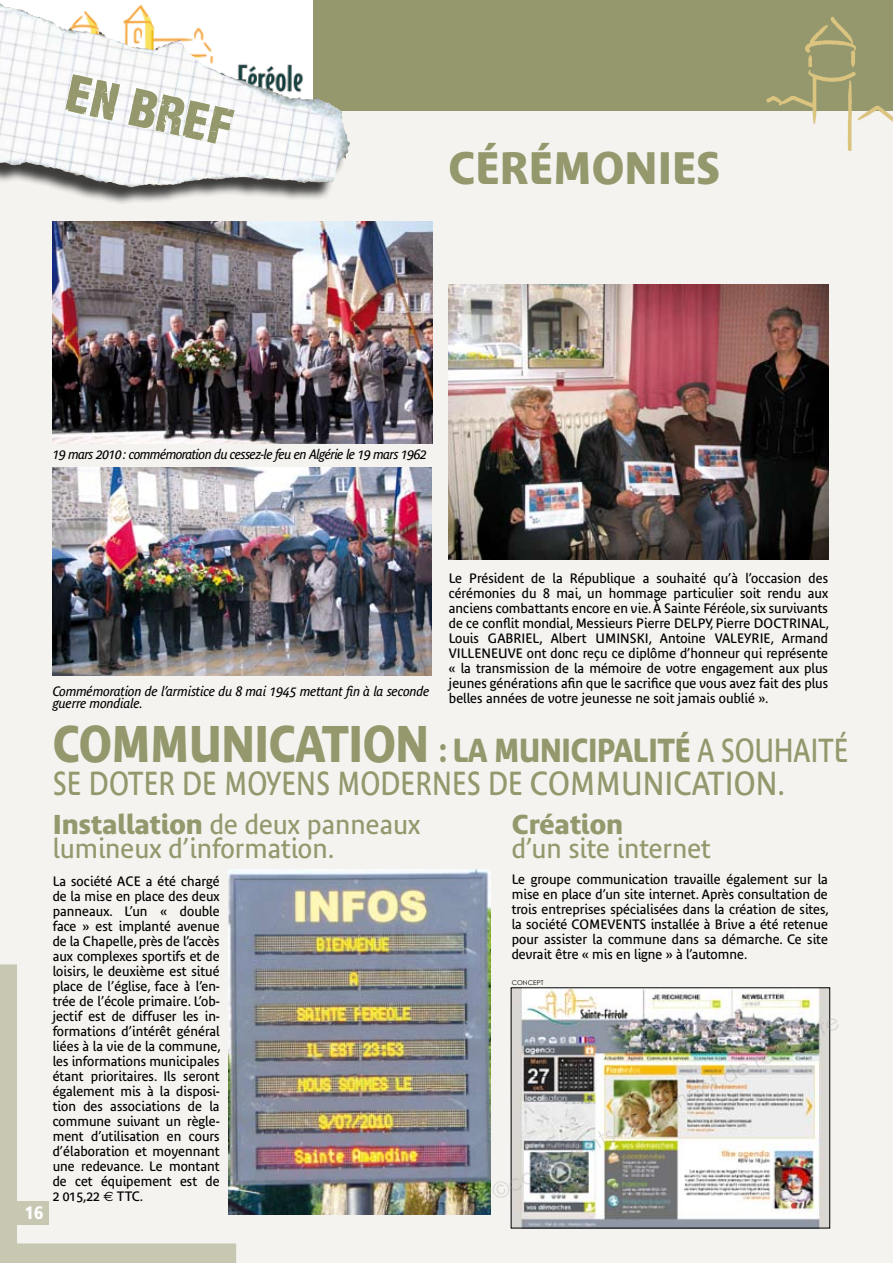
<style>
.page{position:relative;width:893px;height:1263px;background:#fff}
.page>*{position:absolute;margin:0;border:0;box-sizing:border-box;transform-origin:0 0}
.t1{font:49.65px "Daim Two";color:#94986c}
.t2{font:700 45px "Bienvenue";color:#94986c;scale:.95 1}
.t3{font:33px "Bienvenue";color:#94986c;scale:.85 1}
.t4{font:700 33px "Bienvenue";color:#94986c;scale:.85 1}
.t5{font:33px "Bienvenue";color:#94986c;scale:.93 1}
.t6{font:27px/24px "Bienvenue";color:#94986c}
.t7{font:700 27px "Bienvenue";color:#94986c}
.t8{font:900 condensed 18px "Frutiger";color:#fff}
.t9{font:13.5px/15px "Bienvenue";color:#000;text-align:justify}
.t10{font:italic 13.5px/12px "Bienvenue";color:#000}
.t11{font:italic 13.5px "Bienvenue";letter-spacing:-.02em;color:#000}
.t12{font:6.6px "Century Gothic";color:#000}
.s1{font-size:51px}
.s2{font-weight:700}
.s3{font-family:"Euro Sans"}
</style>
<div class="page">
<div style="left:0;top:105px;width:893px;height:1158px;background:#f4f3ef"></div>
<img style="left:228px;top:869px;width:262px;height:346px">
<img style="left:513px;top:989px;width:315px;height:237px">
<img style="left:493px;top:1018px;width:345px;height:180px">
<svg style="left:0;top:964px;width:236px;height:299px"></svg>
<div style="left:0;top:1202px;width:48px;height:23px;background:#c8c8b2"></div>
<div style="left:314px;top:0;width:579px;height:111px;background:#94986c"></div>
<img style="left:766px;top:16px;width:127px;height:135px">
<img style="left:52px;top:467px;width:380px;height:209px">
<div style="left:0;top:0;width:391px;height:291px;background:#000;opacity:.75"></div>
<img style="left:0;top:162px;width:63px;height:22px">
<svg style="left:63px;top:73px;width:180px;height:113px"></svg>
<img style="left:53px;top:221px;width:379px;height:222px">
<img style="left:449px;top:285px;width:379px;height:274px">
<h1 class="t1" style="left:74px;top:61px;width:171px;rotate:13deg">EN BREF</h1>
<h2 class="t2" style="left:448px;top:141px;width:287px">CÉRÉMONIES</h2>
<p class="t11" style="left:53px;top:447px;width:376px">19 mars 2010: commémoration du cessez-le feu en Algérie le 19 mars 1962</p>
<h3 class="t8" style="left:25px;top:1202px;width:20px">16</h3>
<p class="t10" style="left:53px;top:685px;width:378px">Commémoration de l’armistice du 8 mai 1945 mettant fin à la seconde guerre mondiale.</p>
<p class="t9" style="left:449px;top:571px;width:382px">Le Président de la République a souhaité qu’à l’occasion des cérémonies du 8 mai, un hommage particulier soit rendu aux anciens combattants encore en vie. À Sainte Féréole, six survivants de ce conflit mondial, Messieurs Pierre DELPY, Pierre DOCTRINAL, Louis GABRIEL, Albert UMINSKI, Antoine VALEYRIE, Armand VILLENEUVE ont donc reçu ce diplôme d’honneur qui représente « la transmission de la mémoire de votre engagement aux plus jeunes générations afin que le sacrifice que vous avez fait des plus belles années de votre jeunesse ne soit jamais oublié ».</p>
<h3 class="t4" style="left:53px;top:731px;width:540px"><span class="s1">COMMUNICATION</span> : La municipalité</h3>
<h3 class="t3" style="left:697px;top:731px;width:47px">a souhaité</h3>
<h3 class="t3" style="left:53px;top:764px;width:63px">se doter</h3>
<h3 class="t3" style="left:182px;top:764px;width:71px">de moyens</h3>
<h3 class="t3" style="left:337px;top:764px;width:22px">modernes</h3>
<h3 class="t3" style="left:488px;top:764px;width:73px">de communication</h3>
<h3 class="t5" style="left:777px;top:764px;width:10px">.</h3>
<h3 class="t6" style="left:53px;top:813px;width:369px"><span class="s2">Installation</span> de deux panneaux lumineux d’information.</h3>
<p class="t9" style="left:53px;top:873px;width:169px">La société ACE a été chargé de la mise en place des deux panneaux. L’un « double face » est implanté avenue de la Chapelle, près de l’accès aux complexes sportifs et de loisirs, le deuxième est situé place de l’église, face à l’en&shy;trée de l’école primaire. L’ob&shy;jectif est de diffuser les in&shy;formations d’intérêt général liées à la vie de la commune, les informations municipales étant prioritaires. Ils seront également mis à la disposi&shy;tion des associations de la commune suivant un règle&shy;ment d’utilisation en cours d’élaboration et moyennant une redevance. Le montant de cet équipement est de 2 015,22 <span class="s3">e</span> TTC.</p>
<h3 class="t7" style="left:512px;top:809px;width:113px">Création</h3>
<h3 class="t6" style="left:512px;top:837px;width:201px">d’un site internet</h3>
<p class="t9" style="left:512px;top:871px;width:319px">Le groupe communication travaille également sur la mise en place d’un site internet. Après consultation de trois entreprises spécialisées dans la création de sites, la société COMEVENTS installée à Brive a été retenue pour assister la commune dans sa démarche. Ce site devrait être « mis en ligne » à l’automne.</p>
<p class="t12" style="left:512px;top:978px;width:33px">CONCEPT</p>
</div>
